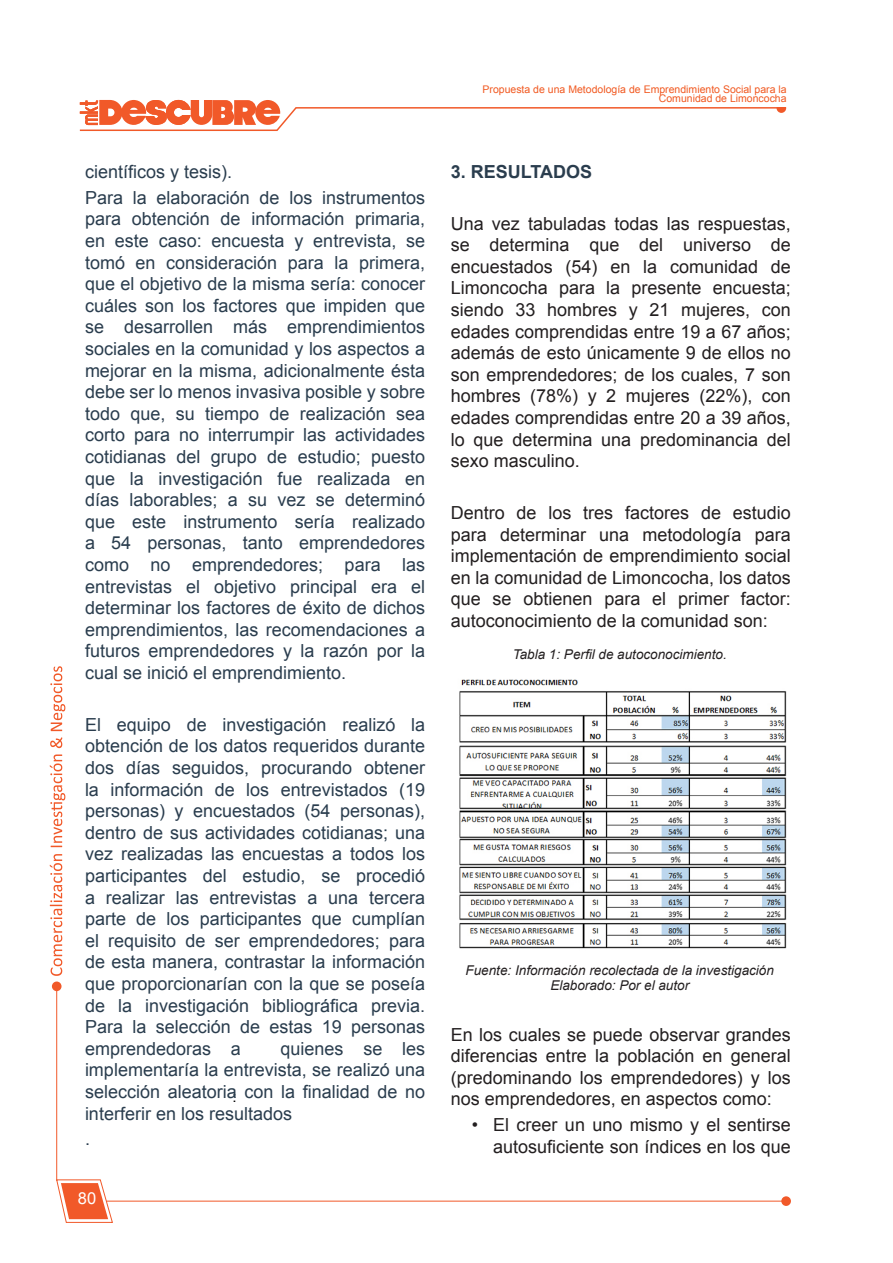
<style>
.page{position:relative;width:893px;height:1263px;background:#fff}
.page>*{position:absolute;margin:0;border:0;box-sizing:border-box;transform-origin:0 0}
.t1{font:18px/21.6px "Arial";color:#2a3d4e;text-align:justify}
.t2{font:18px/21.6px "Arial";color:#231f20;text-align:justify}
.t3{font:700 18px "Arial";color:#2a3d4e}
.t4{font:16.5px "Arial";color:#fff}
.t5{font:15px "Arial";color:#000001}
.t6{font:italic 13.5px "Arial";color:#231f20}
.t7{font:10.5px/9px "Arial";color:#f15921;text-align:right}
</style>
<div class="page">
<hr style="left:106px;top:1201px;width:682px;height:1px;background:#f15929">
<svg style="left:56px;top:1179px;width:57px;height:44px"></svg>
<div style="left:781px;top:1196px;width:10px;height:10px;background:#f15929;border-radius:50%"></div>
<hr style="left:56px;top:986px;width:1px;height:195px;background:#f15929">
<div style="left:52px;top:981px;width:10px;height:10px;background:#f15929;border-radius:50%"></div>
<svg style="left:50px;top:666px;width:15px;height:310px"></svg>
<svg style="left:79px;top:100px;width:700px;height:31px"></svg>
<svg style="left:776px;top:103px;width:10px;height:10px"></svg>
<div style="left:471px;top:85px;width:316px;height:21px;background:#fff"></div>
<img style="left:459px;top:679px;width:328px;height:270px">
<p class="t1" style="left:85px;top:161px;width:149px">científicos y tesis).</p>
<p class="t1" style="left:85px;top:187px;width:342px">Para la elaboración de los instrumentos para obtención de información primaria, en este caso: encuesta y entrevista, se tomó en consideración para la primera, que el objetivo de la misma sería: conocer cuáles son los factores que impiden que se desarrollen más emprendimientos sociales en la comunidad y los aspectos a mejorar en la misma, adicionalmente ésta debe ser lo menos invasiva posible y sobre todo que, su tiempo de realización sea corto para no interrumpir las actividades cotidianas del grupo de estudio; puesto que la investigación fue realizada en días laborables; a su vez se determinó que este instrumento sería realizado a 54 personas, tanto emprendedores como no emprendedores; para las entrevistas el objetivo principal era el determinar los factores de éxito de dichos emprendimientos, las recomendaciones a futuros emprendedores y la razón por la cual se inició el emprendimiento.</p>
<p class="t1" style="left:85px;top:714px;width:342px">El equipo de investigación realizó la obtención de los datos requeridos durante dos días seguidos, procurando obtener la información de los entrevistados (19 personas) y encuestados (54 personas), dentro de sus actividades cotidianas; una vez realizadas las encuestas a todos los participantes del estudio, se procedió a realizar las entrevistas a una tercera parte de los participantes que cumplían el requisito de ser emprendedores; para de esta manera, contrastar la información que proporcionarían con la que se poseía de la investigación bibliográfica previa.<br>Para la selección de estas 19 personas emprendedoras a</p>
<p class="t1" style="left:85px;top:1038px;width:342px;text-indent:195px">quienes se les implementaría la entrevista, se realizó una selección aleatoria con la finalidad de no interferir en los resultados</p>
<p class="t1" style="left:85px;top:1128px;width:7px">.</p>
<p class="t5" style="left:232px;top:1086px;width:6px">:</p>
<p class="t4" style="left:78px;top:1187px;width:20px">80</p>
<p class="t7" style="left:483px;top:85px;width:306px">Propuesta de una Metodología de Emprendimiento Social para la<br>Comunidad de Limoncocha</p>
<p class="t3" style="left:451px;top:160px;width:143px">3. RESULTADOS</p>
<p class="t2" style="left:451px;top:213px;width:342px">Una vez tabuladas todas las respuestas, se determina que del universo de encuestados (54) en la comunidad de Limoncocha para la presente encuesta; siendo 33 hombres y 21 mujeres, con edades comprendidas entre 19 a 67 años; además de esto únicamente 9 de ellos no son emprendedores; de los cuales, 7 son hombres (78%) y 2 mujeres (22%), con edades comprendidas entre 20 a 39 años, lo que determina una predominancia del sexo masculino.</p>
<p class="t2" style="left:451px;top:502px;width:342px">Dentro de los tres factores de estudio para determinar una metodología para implementación de emprendimiento social en la comunidad de Limoncocha, los datos que se obtienen para el primer factor: autoconocimiento de la comunidad son:</p>
<p class="t6" style="left:513px;top:646px;width:216px">Tabla 1: Perfil de autoconocimiento.</p>
<p class="t6" style="left:466px;top:961px;width:310px">Fuente: Información recolectada de la investigación</p>
<p class="t6" style="left:550px;top:976px;width:140px">Elaborado: Por el autor</p>
<p class="t2" style="left:451px;top:1024px;width:342px">En los cuales se puede observar grandes diferencias entre la población en general (predominando los emprendedores) y los nos emprendedores, en aspectos como:</p>
<p class="t2" style="left:472px;top:1114px;width:320px;text-align:right">• El creer un uno mismo y el sentirse autosuficiente son índices en los que</p>
</div>
